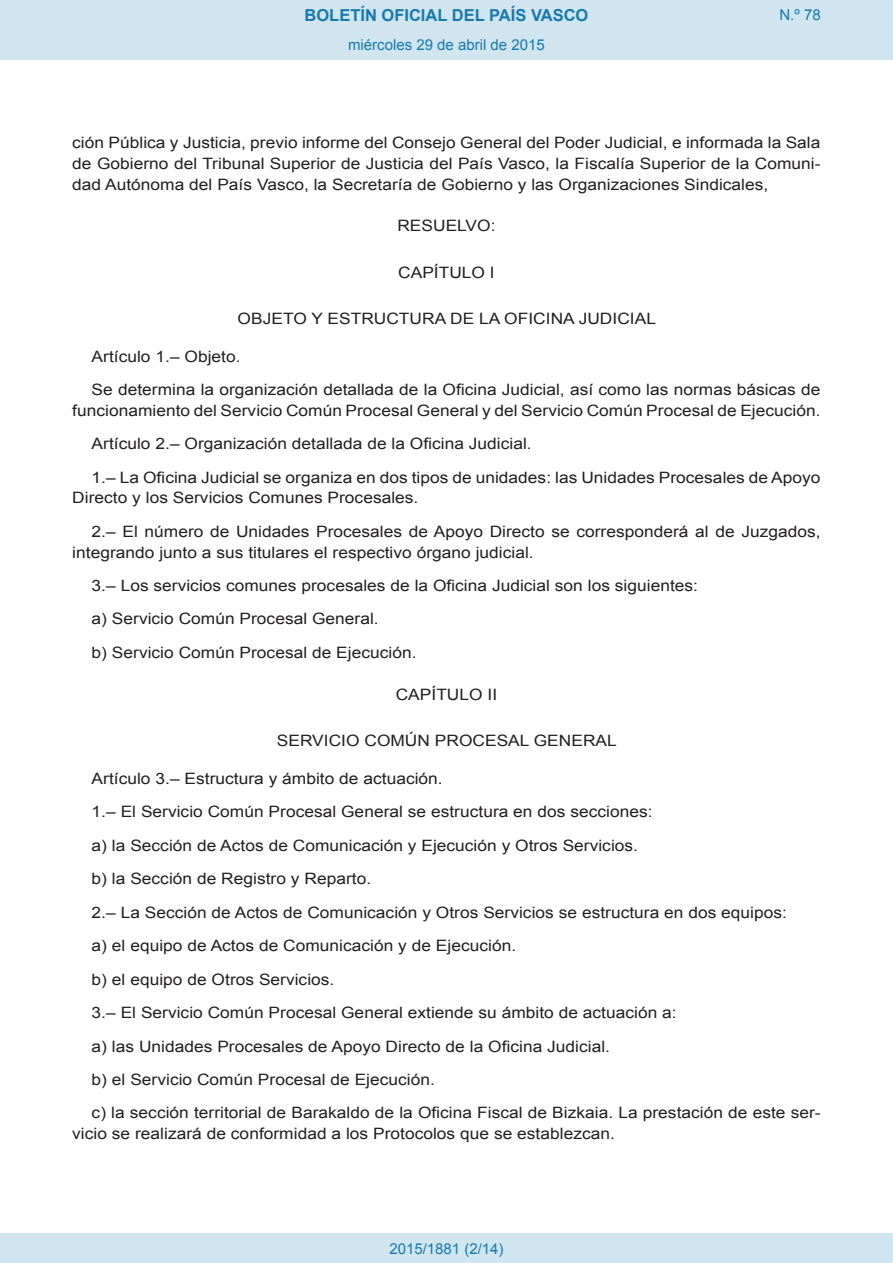
<style>
.page{position:relative;width:893px;height:1263px;background:#fff}
.page>*{position:absolute;margin:0;border:0;box-sizing:border-box;transform-origin:0 0}
.t1{font:700 16.5px "Arial";color:#1879ad}
.BOPVDetalle{font:15.6px/20.7px "Arial";color:#231f20;scale:1.11 1}
.BOPVClave{font:15.6px "Arial";color:#231f20;scale:1.11 1}
.Paginacion_Centro{font:15px "Arial";color:#1879ad}
</style>
<div class="page">
<div style="left:0;top:0;width:893px;height:60px;background:#d0e5f0"></div>
<div style="left:0;top:1233px;width:893px;height:30px;background:#d0e5f0"></div>
<p class="t1" style="left:305px;top:4px;width:285px">BOLETÍN OFICIAL DEL PAÍS VASCO</p>
<p class="Paginacion_Centro" style="left:348px;top:35px;width:198px">miércoles 29 de abril de 2015</p>
<p class="Paginacion_Centro" style="left:779px;top:5px;width:43px">N.º 78</p>
<p class="BOPVDetalle" style="left:72px;top:132px;width:676px;text-align:justify">ción Pública y Justicia, previo informe del Consejo General del Poder Judicial, e informada la Sala de Gobierno del Tribunal Superior de Justicia del País Vasco, la Fiscalía Superior de la Comuni&shy;dad Autónoma del País Vasco, la Secretaría de Gobierno y las Organizaciones Sindicales,</p>
<p class="BOPVClave" style="left:397px;top:216px;width:90px">RESUELVO:</p>
<p class="BOPVClave" style="left:398px;top:262px;width:89px">CAPÍTULO I</p>
<p class="BOPVClave" style="left:238px;top:308px;width:378px">OBJETO Y ESTRUCTURA DE LA OFICINA JUDICIAL</p>
<p class="BOPVDetalle" style="left:92px;top:346px;width:136px">Artículo 1.– Objeto.</p>
<p class="BOPVDetalle" style="left:72px;top:379px;width:676px;text-align:right">Se determina la organización detallada de la Oficina Judicial, así como las normas básicas de funcionamiento del Servicio Común Procesal General y del Servicio Común Procesal de Ejecución.</p>
<p class="BOPVDetalle" style="left:92px;top:434px;width:398px">Artículo 2.– Organización detallada de la Oficina Judicial.</p>
<p class="BOPVDetalle" style="left:72px;top:467px;width:676px;text-indent:19px">1.– La Oficina Judicial se organiza en dos tipos de unidades: las Unidades Procesales de Apoyo<br>Directo y los Servicios Comunes Procesales.</p>
<p class="BOPVDetalle" style="left:72px;top:521px;width:676px;text-indent:19px">2.– El número de Unidades Procesales de Apoyo Directo se corresponderá al de Juzgados, integrando junto a sus titulares el respectivo órgano judicial.</p>
<p class="BOPVDetalle" style="left:92px;top:575px;width:548px">3.– Los servicios comunes procesales de la Oficina Judicial son los siguientes:</p>
<p class="BOPVDetalle" style="left:92px;top:609px;width:260px">a) Servicio Común Procesal General.</p>
<p class="BOPVDetalle" style="left:92px;top:642px;width:294px">b) Servicio Común Procesal de Ejecución.</p>
<p class="BOPVClave" style="left:396px;top:684px;width:93px">CAPÍTULO II</p>
<p class="BOPVClave" style="left:277px;top:730px;width:308px">SERVICIO COMÚN PROCESAL GENERAL</p>
<p class="BOPVDetalle" style="left:92px;top:768px;width:318px">Artículo 3.– Estructura y ámbito de actuación.</p>
<p class="BOPVDetalle" style="left:92px;top:802px;width:507px">1.– El Servicio Común Procesal General se estructura en dos secciones:</p>
<p class="BOPVDetalle" style="left:92px;top:835px;width:494px">a) la Sección de Actos de Comunicación y Ejecución y Otros Servicios.</p>
<p class="BOPVDetalle" style="left:92px;top:868px;width:253px">b) la Sección de Registro y Reparto.</p>
<p class="BOPVDetalle" style="left:92px;top:902px;width:628px">2.– La Sección de Actos de Comunicación y Otros Servicios se estructura en dos equipos:</p>
<p class="BOPVDetalle" style="left:92px;top:935px;width:384px">a) el equipo de Actos de Comunicación y de Ejecución.</p>
<p class="BOPVDetalle" style="left:92px;top:969px;width:220px">b) el equipo de Otros Servicios.</p>
<p class="BOPVDetalle" style="left:92px;top:1002px;width:529px">3.– El Servicio Común Procesal General extiende su ámbito de actuación a:</p>
<p class="BOPVDetalle" style="left:92px;top:1036px;width:468px">a) las Unidades Procesales de Apoyo Directo de la Oficina Judicial.</p>
<p class="BOPVDetalle" style="left:92px;top:1069px;width:311px">b) el Servicio Común Procesal de Ejecución.</p>
<p class="BOPVDetalle" style="left:72px;top:1103px;width:676px;text-indent:19px">c) la sección territorial de Barakaldo de la Oficina Fiscal de Bizkaia. La prestación de este ser&shy;vicio se realizará de conformidad a los Protocolos que se establezcan.</p>
<p class="Paginacion_Centro" style="left:389px;top:1238px;width:116px">2015/1881 (2/14)</p>
</div>
